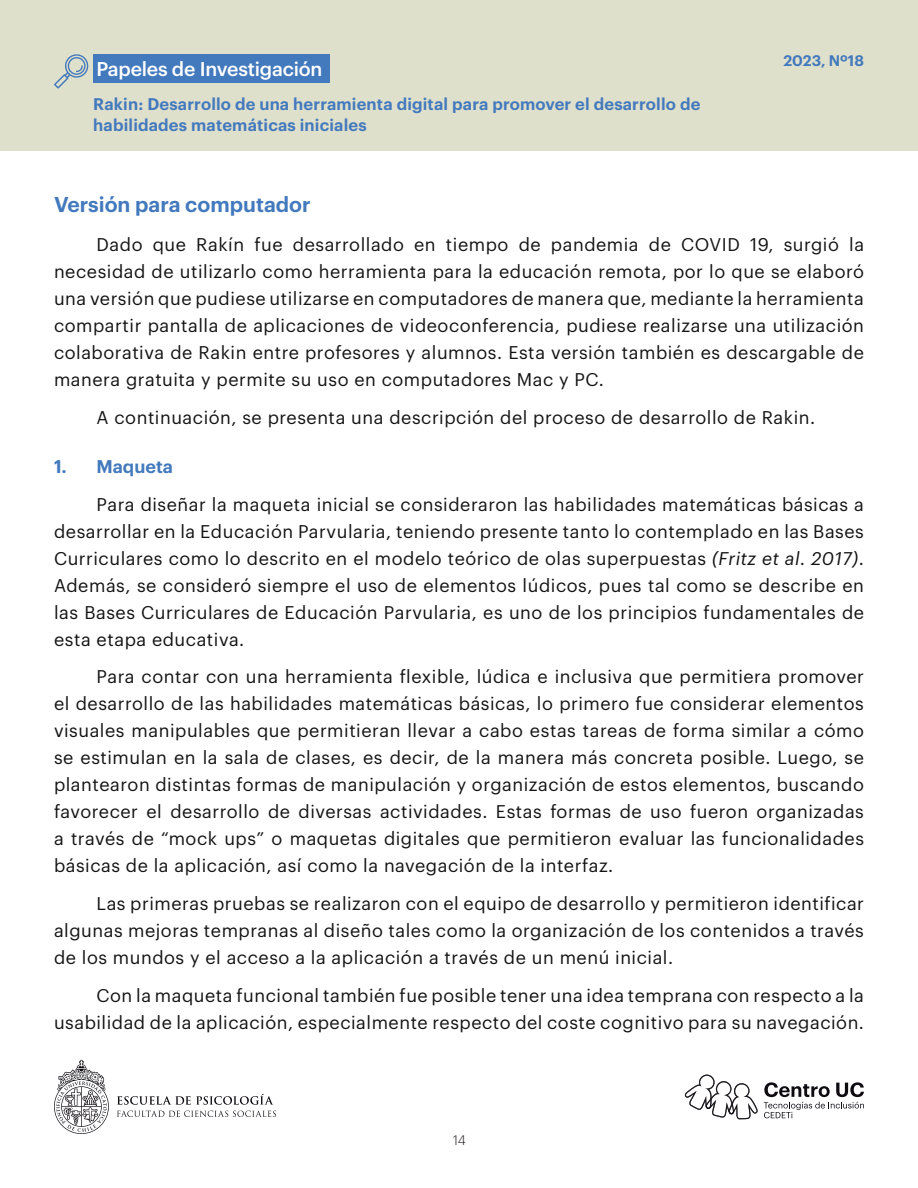
<style>
.page{position:relative;width:918px;height:1188px;background:#fff}
.page>*{position:absolute;margin:0;border:0;box-sizing:border-box;transform-origin:0 0}
.t1{font:600 21px "Graphik";color:#4379bd}
.t2{font:500 19.5px "Graphik";letter-spacing:-.01em;color:#fff}
.txt{font:18px/27px "Graphik";letter-spacing:.03em;color:#151414;text-align:justify}
.t3{font:600 18px "Graphik";color:#4379bd}
.t4{font:600 16.5px/21px "Graphik";letter-spacing:.01em;color:#4379bd}
.t5{font:600 15px "Graphik";color:#4379bd}
.t6{font:300 13.5px "Graphik";color:#231f20}
.s1{font-style:italic}
</style>
<div class="page">
<svg style="left:54px;top:1060px;width:55px;height:74px"></svg>
<svg style="left:117px;top:1094px;width:156px;height:11px"></svg>
<svg style="left:117px;top:1111px;width:159px;height:6px"></svg>
<svg style="left:764px;top:1082px;width:100px;height:36px"></svg>
<svg style="left:685px;top:1075px;width:73px;height:44px"></svg>
<div style="left:0;top:0;width:918px;height:150px;background:#dfe0cc"></div>
<div style="left:93px;top:54px;width:237px;height:29px;background:#4379bd"></div>
<svg style="left:54px;top:54px;width:35px;height:35px"></svg>
<p class="t5" style="left:811px;top:49px;width:10px">2</p>
<p class="t5" style="left:840px;top:49px;width:25px">° 6</p>
<p class="t2" style="left:96px;top:54px;width:228px">Papeles de Investigación</p>
<p class="t5" style="left:783px;top:49px;width:82px">2023, Nº18</p>
<p class="t4" style="left:93px;top:92px;width:609px">Rakin: Desarrollo de una herramienta digital para promover el desarrollo de habilidades matemáticas iniciales</p>
<p class="t1" style="left:54px;top:188px;width:258px">Versión para computador</p>
<p class="txt" style="left:54px;top:230px;width:812px;text-indent:43px">Dado que Rakín fue desarrollado en tiempo de pandemia de COVID 19, surgió la necesidad de utilizarlo como herramienta para la educación remota, por lo que se elaboró una versión que pudiese utilizarse en computadores de manera que, mediante la herramienta compartir pantalla de aplicaciones de videoconferencia, pudiese realizarse una utilización colaborativa de Rakin entre profesores y alumnos. Esta versión también es descargable de manera gratuita y permite su uso en computadores Mac y PC.</p>
<p class="txt" style="left:97px;top:402px;width:720px">A continuación, se presenta una descripción del proceso de desarrollo de Rakin.</p>
<p class="t3" style="left:54px;top:453px;width:121px">1. Maqueta</p>
<p class="txt" style="left:54px;top:489px;width:812px;text-indent:43px">Para diseñar la maqueta inicial se consideraron las habilidades matemáticas básicas a desarrollar en la Educación Parvularia, teniendo presente tanto lo contemplado en las Bases Curriculares como lo descrito en el modelo teórico de olas superpuestas <span class="s1">(Fritz et al. 2017)</span>.<br>Además, se consideró siempre el uso de elementos lúdicos, pues tal como se describe en las Bases Curriculares de Educación Parvularia, es uno de los principios fundamentales de esta etapa educativa.</p>
<p class="txt" style="left:54px;top:662px;width:812px;text-indent:43px">Para contar con una herramienta flexible, lúdica e inclusiva que permitiera promover el desarrollo de las habilidades matemáticas básicas, lo primero fue considerar elementos visuales manipulables que permitieran llevar a cabo estas tareas de forma similar a cómo se estimulan en la sala de clases, es decir, de la manera más concreta posible. Luego, se plantearon distintas formas de manipulación y organización de estos elementos, buscando favorecer el desarrollo de diversas actividades. Estas formas de uso fueron organizadas a través de “mock ups” o maquetas digitales que permitieron evaluar las funcionalidades básicas de la aplicación, así como la navegación de la interfaz.</p>
<p class="txt" style="left:54px;top:889px;width:812px;text-indent:43px">Las primeras pruebas se realizaron con el equipo de desarrollo y permitieron identificar algunas mejoras tempranas al diseño tales como la organización de los contenidos a través de los mundos y el acceso a la aplicación a través de un menú inicial.</p>
<p class="txt" style="left:54px;top:980px;width:812px;text-align:right">Con la maqueta funcional también fue posible tener una idea temprana con respecto a la usabilidad de la aplicación, especialmente respecto del coste cognitivo para su navegación.</p>
<p class="t6" style="left:453px;top:1131px;width:14px">14</p>
</div>
